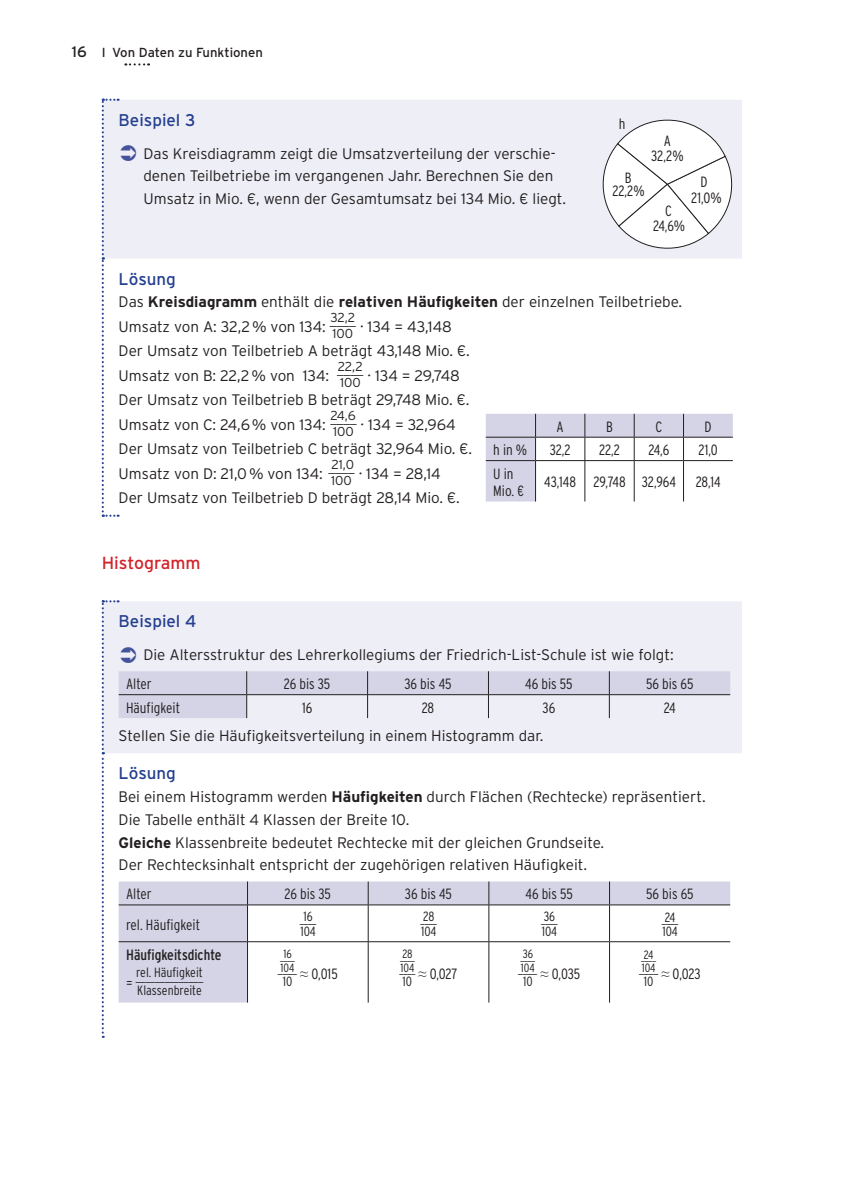
<style>
.page{position:relative;width:844px;height:1190px;background:#fff}
.page>*{position:absolute;margin:0;border:0;box-sizing:border-box;transform-origin:0 0}
.t1{font:17.5px "Interstate";color:#d2232a}
.t2{font:16.97px "Interstate";color:#25408e}
.t3{font:300 15.22px/24.5px "Interstate";color:#231f20}
.t4{font:300 condensed 14.88px/13px "Interstate";color:#231f20;text-align:center}
.t5{font:condensed 14.88px "Interstate";color:#231f20}
.t6{font:300 condensed 13.47px/14.5px "Interstate";color:#231f20}
.t7{font:13.12px "Interstate";color:#231f20}
.t8{font:300 12.95px "Interstate";letter-spacing:-.02em;color:#231f20}
.t9{font:300 condensed 12.6px "Interstate";color:#231f20;scale:1.11 1}
.t10{font:300 condensed 12.6px "Interstate";color:#231f20;scale:.95 1}
.t11{font:300 condensed 12.6px "Interstate";color:#231f20;scale:.9 1}
.t12{font:300 condensed 12.08px "Interstate";color:#231f20}
.t13{font:300 condensed 11.38px "Interstate";color:#231f20;scale:.95 1}
.s1{font-size:15.22px}
.s2{font-weight:700}
</style>
<div class="page">
<svg style="left:125px;top:63px;width:24px;height:3px"></svg>
<div style="left:136px;top:100px;width:606px;height:158px;background:#eeeef6"></div>
<svg style="left:598px;top:112px;width:140px;height:144px"></svg>
<svg style="left:486px;top:414px;width:246px;height:88px"></svg>
<hr style="left:535px;top:461px;width:1px;height:41px;background:#231f20">
<hr style="left:486px;top:437px;width:49px;height:1px;background:#231f20">
<hr style="left:535px;top:437px;width:148px;height:1px;background:#231f20">
<hr style="left:683px;top:437px;width:49px;height:1px;background:#231f20">
<svg style="left:102px;top:99px;width:34px;height:418px"></svg>
<svg style="left:102px;top:600px;width:628px;height:438px"></svg>
<p class="t7" style="left:72px;top:47px;width:192px"><span class="s1">16</span> I Von Daten zu Funktionen</p>
<p class="t2" style="left:119px;top:113px;width:78px">Beispiel 3</p>
<p class="t3" style="left:143px;top:143px;width:424px;line-height:22.8px">Das Kreisdiagramm zeigt die Umsatzverteilung der verschie&shy;denen Teilbetriebe im vergangenen Jahr. Berechnen Sie den<br>Umsatz in Mio. €, wenn der Gesamtumsatz bei 134 Mio. € liegt.</p>
<p class="t4" style="left:619px;top:118px;width:8px">h</p>
<p class="t4" style="left:663px;top:135px;width:9px">A</p>
<p class="t4" style="left:651px;top:150px;width:34px">32,2%</p>
<p class="t4" style="left:612px;top:173px;width:34px">B<br>22,2%</p>
<p class="t4" style="left:691px;top:176px;width:32px;line-height:15.2px">D<br>21,0%</p>
<p class="t4" style="left:653px;top:205px;width:34px;line-height:14.7px">C<br>24,6%</p>
<p class="t2" style="left:119px;top:272px;width:59px">Lösung</p>
<p class="t3" style="left:119px;top:291px;width:565px">Das <span class="s2">Kreisdiagramm</span> enthält die <span class="s2">relativen Häufigkeiten</span> der einzelnen Teilbetriebe.<br>Umsatz von A: 32,2 % von 134: <sup>____</sup></p>
<p class="t8" style="left:330px;top:313px;width:26px">32,2</p>
<p class="t3" style="left:119px;top:315px;width:352px;text-indent:214px"><sub>100</sub> · 134 = 43,148<br>Der Umsatz von Teilbetrieb A beträgt 43,148 Mio. €.<br>Umsatz von B: 22,2 % von 134: <sup>____</sup></p>
<p class="t8" style="left:338px;top:362px;width:26px">22,2</p>
<p class="t3" style="left:119px;top:364px;width:352px;text-indent:221px"><sub>100</sub> · 134 = 29,748<br>Der Umsatz von Teilbetrieb B beträgt 29,748 Mio. €.<br>Umsatz von C: 24,6 % von 134: <sup>____</sup></p>
<p class="t8" style="left:330px;top:411px;width:27px">24,6</p>
<p class="t3" style="left:119px;top:413px;width:355px;text-indent:214px"><sub>100</sub> · 134 = 32,964<br>Der Umsatz von Teilbetrieb C beträgt 32,964 Mio. €.<br>Umsatz von D: 21,0 % von 134: <sup>____</sup></p>
<p class="t4" style="left:556px;top:421px;width:9px">A</p>
<p class="t4" style="left:606px;top:421px;width:8px">B</p>
<p class="t4" style="left:655px;top:421px;width:8px">C</p>
<p class="t4" style="left:704px;top:421px;width:9px">D</p>
<p class="t4" style="left:493px;top:445px;width:36px">h in %</p>
<p class="t4" style="left:549px;top:445px;width:23px">32,2</p>
<p class="t4" style="left:599px;top:445px;width:22px">22,2</p>
<p class="t4" style="left:648px;top:445px;width:22px">24,6</p>
<p class="t4" style="left:698px;top:445px;width:21px">21,0</p>
<p class="t4" style="left:493px;top:466px;width:32px;line-height:17.5px;text-align:left">U in<br>Mio. €</p>
<p class="t4" style="left:544px;top:477px;width:133px">43,148 29,748 32,964</p>
<p class="t4" style="left:695px;top:477px;width:27px">28,14</p>
<p class="t8" style="left:331px;top:460px;width:24px">21,0</p>
<p class="t3" style="left:119px;top:462px;width:343px;text-indent:212px"><sub>100</sub> · 134 = 28,14<br>Der Umsatz von Teilbetrieb D beträgt 28,14 Mio. €.</p>
<p class="t1" style="left:102px;top:557px;width:100px">Histogramm</p>
<p class="t2" style="left:119px;top:615px;width:79px">Beispiel 4</p>
<p class="t3" style="left:143px;top:644px;width:531px">Die Altersstruktur des Lehrerkollegiums der Friedrich-List-Schule ist wie folgt:</p>
<p class="t4" style="left:126px;top:679px;width:27px">Alter</p>
<p class="t4" style="left:284px;top:679px;width:48px">26 bis 35</p>
<p class="t4" style="left:404px;top:679px;width:49px">36 bis 45</p>
<p class="t4" style="left:525px;top:679px;width:49px">46 bis 55</p>
<p class="t4" style="left:646px;top:679px;width:49px">56 bis 65</p>
<p class="t4" style="left:126px;top:702px;width:56px">Häufigkeit</p>
<p class="t4" style="left:302px;top:702px;width:12px">16</p>
<p class="t4" style="left:422px;top:702px;width:14px">28</p>
<p class="t4" style="left:542px;top:702px;width:14px">36</p>
<p class="t4" style="left:663px;top:702px;width:13px">24</p>
<p class="t3" style="left:119px;top:725px;width:426px">Stellen Sie die Häufigkeitsverteilung in einem Histogramm dar.</p>
<p class="t2" style="left:119px;top:767px;width:59px">Lösung</p>
<p class="t3" style="left:119px;top:787px;width:588px;line-height:22.8px">Bei einem Histogramm werden <span class="s2">Häufigkeiten</span> durch Flächen (Rechtecke) repräsentiert.<br>Die Tabelle enthält 4 Klassen der Breite 10.<br><span class="s2">Gleiche</span> Klassenbreite bedeutet Rechtecke mit der gleichen Grundseite.<br>Der Rechtecksinhalt entspricht der zugehörigen relativen Häufigkeit.</p>
<p class="t4" style="left:126px;top:889px;width:27px">Alter</p>
<p class="t4" style="left:284px;top:889px;width:48px">26 bis 35</p>
<p class="t4" style="left:405px;top:889px;width:49px">36 bis 45</p>
<p class="t4" style="left:525px;top:889px;width:49px">46 bis 55</p>
<p class="t4" style="left:646px;top:889px;width:49px">56 bis 65</p>
<p class="t4" style="left:126px;top:919px;width:75px">rel. Häufigkeit</p>
<p class="t10" style="left:300px;top:914px;width:19px">____</p>
<p class="t6" style="left:300px;top:911px;width:17px">16<br>104</p>
<p class="t10" style="left:420px;top:914px;width:19px">____</p>
<p class="t6" style="left:421px;top:911px;width:17px">28<br>104</p>
<p class="t10" style="left:541px;top:914px;width:19px">____</p>
<p class="t6" style="left:541px;top:911px;width:17px">36<br>104</p>
<p class="t10" style="left:662px;top:914px;width:19px">____</p>
<p class="t6" style="left:662px;top:911px;width:17px">24<br>104</p>
<p class="t5" style="left:126px;top:949px;width:97px">Häufigkeitsdichte</p>
<p class="t4" style="left:126px;top:977px;width:8px">=</p>
<p class="t6" style="left:136px;top:967px;width:68px">rel. Häufigkeit</p>
<p class="t9" style="left:136px;top:972px;width:62px">______________</p>
<p class="t6" style="left:137px;top:984px;width:66px">Klassenbreite</p>
<p class="t12" style="left:283px;top:950px;width:10px">16</p>
<p class="t9" style="left:278px;top:964px;width:19px">____</p>
<p class="t13" style="left:280px;top:951px;width:17px">____</p>
<p class="t12" style="left:280px;top:963px;width:15px">104</p>
<p class="t6" style="left:283px;top:975px;width:11px">10</p>
<p class="t4" style="left:311px;top:969px;width:28px">0,015</p>
<p class="t12" style="left:402px;top:950px;width:12px">28</p>
<p class="t11" style="left:399px;top:964px;width:19px">____</p>
<p class="t13" style="left:400px;top:951px;width:17px">____</p>
<p class="t12" style="left:400px;top:963px;width:15px">104</p>
<p class="t6" style="left:402px;top:975px;width:11px">10</p>
<p class="t4" style="left:429px;top:969px;width:29px">0,027</p>
<p class="t12" style="left:522px;top:950px;width:12px">36</p>
<p class="t9" style="left:518px;top:964px;width:19px">____</p>
<p class="t13" style="left:520px;top:951px;width:17px">____</p>
<p class="t12" style="left:521px;top:963px;width:15px">104</p>
<p class="t6" style="left:523px;top:975px;width:11px">10</p>
<p class="t4" style="left:552px;top:969px;width:30px">0,035</p>
<p class="t12" style="left:643px;top:950px;width:11px">24</p>
<p class="t9" style="left:639px;top:964px;width:19px">____</p>
<p class="t13" style="left:641px;top:951px;width:17px">____</p>
<p class="t12" style="left:641px;top:963px;width:15px">104</p>
<p class="t6" style="left:643px;top:975px;width:11px">10</p>
<p class="t4" style="left:672px;top:969px;width:30px">0,023</p>
</div>
